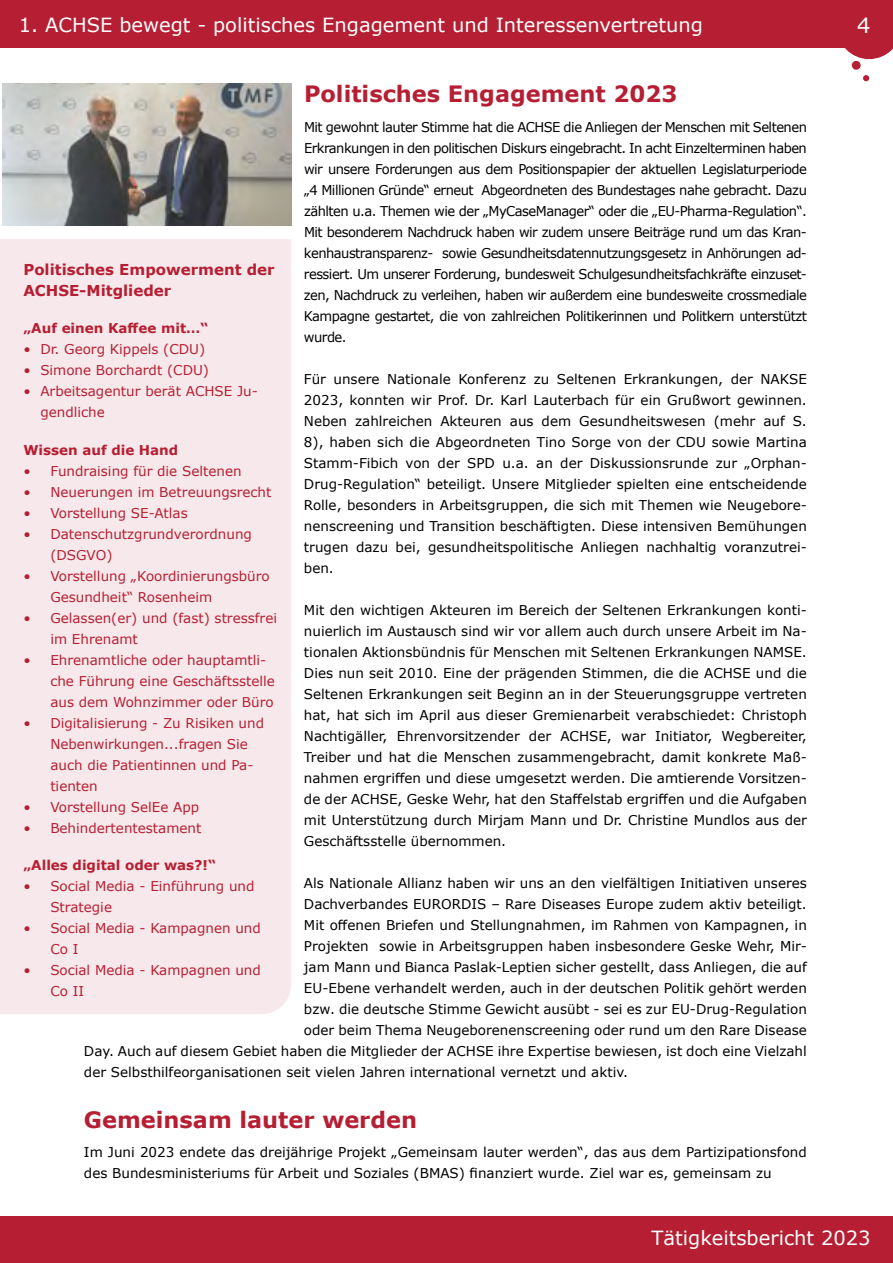
<style>
.page{position:relative;width:893px;height:1263px;background:#fff}
.page>*{position:absolute;margin:0;border:0;box-sizing:border-box;transform-origin:0 0}
.t1{font:700 22.5px "Verdana";color:#b61f33}
.t2{font:21px "Verdana";color:#fff}
.t3{font:19.5px "Verdana";color:#fff}
.t4{font:700 15px/21px "Verdana";color:#b61f33}
.t5{font:13.5px/21px "Verdana";color:#000;text-align:justify}
.t6{font:13.5px/21px "Verdana";color:#b61f33}
.t7{font:700 13.5px "Verdana";color:#b61f33}
</style>
<div class="page">
<div style="left:0;top:0;width:893px;height:47px;background:#b61f33"></div>
<div style="left:0;top:1217px;width:893px;height:46px;background:#b61f33"></div>
<img style="left:2px;top:84px;width:289px;height:141px">
<svg style="left:863px;top:75px;width:6px;height:6px"></svg>
<div style="left:852px;top:61px;width:9px;height:9px;background:#b61f33;border-radius:50%"></div>
<svg style="left:837px;top:47px;width:56px;height:12px"></svg>
<div style="left:0;top:239px;width:291px;height:775px;background:#f7e9eb"></div>
<h3 class="t3" style="left:19px;top:12px;width:685px">1. ACHSE bewegt - politisches Engagement und Interessenvertretung</h3>
<h1 class="t1" style="left:304px;top:78px;width:375px">Politisches Engagement 2023</h1>
<p class="t5" style="left:304px;top:116px;width:504px">Mit gewohnt lauter Stimme hat die ACHSE die Anliegen der Menschen mit Seltenen Erkrankungen in den politischen Diskurs eingebracht. In acht Einzelterminen haben wir unsere Forderungen aus dem Positionspapier der aktuellen Legislaturperiode „4 Millionen Gründe“ erneut Abgeordneten des Bundestages nahe gebracht. Dazu zählten u.a. Themen wie der „MyCaseManager“ oder die „EU-Pharma-Regulation“.<br>Mit besonderem Nachdruck haben wir zudem unsere Beiträge rund um das Kran&shy;kenhaustransparenz- sowie Gesundheitsdatennutzungsgesetz in Anhörungen ad&shy;ressiert. Um unserer Forderung, bundesweit Schulgesundheitsfachkräfte einzuset&shy;zen, Nachdruck zu verleihen, haben wir außerdem eine bundesweite crossmediale Kampagne gestartet, die von zahlreichen Politikerinnen und Politkern unterstützt wurde.</p>
<p class="t5" style="left:304px;top:368px;width:504px">Für unsere Nationale Konferenz zu Seltenen Erkrankungen, der NAKSE 2023, konnten wir Prof. Dr. Karl Lauterbach für ein Grußwort gewinnen.<br>Neben zahlreichen Akteuren aus dem Gesundheitswesen (mehr auf S.<br>8), haben sich die Abgeordneten Tino Sorge von der CDU sowie Martina Stamm-Fibich von der SPD u.a. an der Diskussionsrunde zur „Orphan-Drug-Regulation“ beteiligt. Unsere Mitglieder spielten eine entscheidende Rolle, besonders in Arbeitsgruppen, die sich mit Themen wie Neugebore&shy;nenscreening und Transition beschäftigten. Diese intensiven Bemühungen trugen dazu bei, gesundheitspolitische Anliegen nachhaltig voranzutrei&shy;ben.</p>
<p class="t5" style="left:304px;top:599px;width:504px">Mit den wichtigen Akteuren im Bereich der Seltenen Erkrankungen konti&shy;nuierlich im Austausch sind wir vor allem auch durch unsere Arbeit im Na&shy;tionalen Aktionsbündnis für Menschen mit Seltenen Erkrankungen NAMSE.<br>Dies nun seit 2010. Eine der prägenden Stimmen, die die ACHSE und die Seltenen Erkrankungen seit Beginn an in der Steuerungsgruppe vertreten hat, hat sich im April aus dieser Gremienarbeit verabschiedet: Christoph Nachtigäller, Ehrenvorsitzender der ACHSE, war Initiator, Wegbereiter, Treiber und hat die Menschen zusammengebracht, damit konkrete Maß&shy;nahmen ergriffen und diese umgesetzt werden. Die amtierende Vorsitzen&shy;de der ACHSE, Geske Wehr, hat den Staffelstab ergriffen und die Aufgaben mit Unterstützung durch Mirjam Mann und Dr. Christine Mundlos aus der Geschäftsstelle übernommen.</p>
<p class="t5" style="left:304px;top:872px;width:504px">Als Nationale Allianz haben wir uns an den vielfältigen Initiativen unseres</p>
<p class="t5" style="left:304px;top:893px;width:504px">Dachverbandes EURORDIS – Rare Diseases Europe zudem aktiv beteiligt.</p>
<p class="t5" style="left:304px;top:914px;width:504px">Mit offenen Briefen und Stellungnahmen, im Rahmen von Kampagnen, in</p>
<p class="t5" style="left:304px;top:935px;width:504px">Projekten sowie in Arbeitsgruppen haben insbesondere Geske Wehr, Mir-</p>
<p class="t5" style="left:304px;top:956px;width:504px">jam Mann und Bianca Paslak-Leptien sicher gestellt, dass Anliegen, die auf</p>
<p class="t5" style="left:304px;top:977px;width:504px">EU-Ebene verhandelt werden, auch in der deutschen Politik gehört werden</p>
<p class="t5" style="left:304px;top:998px;width:504px">bzw. die deutsche Stimme Gewicht ausübt - sei es zur EU-Drug-Regulation</p>
<p class="t5" style="left:304px;top:1019px;width:504px">oder beim Thema Neugeborenenscreening oder rund um den Rare Disease</p>
<p class="t5" style="left:84px;top:1040px;width:724px">Day. Auch auf diesem Gebiet haben die Mitglieder der ACHSE ihre Expertise bewiesen, ist doch eine Vielzahl</p>
<p class="t5" style="left:84px;top:1061px;width:546px">der Selbsthilfeorganisationen seit vielen Jahren international vernetzt und aktiv.</p>
<h1 class="t1" style="left:84px;top:1104px;width:335px">Gemeinsam lauter werden</h1>
<p class="t5" style="left:84px;top:1142px;width:724px">Im Juni 2023 endete das dreijährige Projekt „Gemeinsam lauter werden“, das aus dem Partizipationsfond des Bundesministeriums für Arbeit und Soziales (BMAS) finanziert wurde. Ziel war es, gemeinsam zu</p>
<p class="t4" style="left:23px;top:258px;width:253px">Politisches Empowerment der<br>ACHSE-Mitglieder</p>
<p class="t7" style="left:23px;top:319px;width:186px">„Auf einen Kaffee mit…“</p>
<p class="t6" style="left:23px;top:339px;width:183px">• Dr. Georg Kippels (CDU)</p>
<p class="t6" style="left:23px;top:360px;width:187px">• Simone Borchardt (CDU)</p>
<p class="t6" style="left:40px;top:381px;width:219px;text-indent:-17px">• Arbeitsagentur berät ACHSE Ju&shy;gendliche</p>
<p class="t7" style="left:23px;top:440px;width:156px">Wissen auf die Hand</p>
<p class="t6" style="left:23px;top:460px;width:220px">• Fundraising für die Seltenen</p>
<p class="t6" style="left:23px;top:481px;width:250px">• Neuerungen im Betreuungsrecht</p>
<p class="t6" style="left:23px;top:502px;width:166px">• Vorstellung SE-Atlas</p>
<p class="t6" style="left:50px;top:523px;width:203px;text-indent:-27px">• Datenschutzgrundverordnung (DSGVO)</p>
<p class="t6" style="left:50px;top:565px;width:221px;text-indent:-27px">• Vorstellung „Koordinierungsbüro<br>Gesundheit“ Rosenheim</p>
<p class="t6" style="left:50px;top:607px;width:228px;text-indent:-27px">• Gelassen(er) und (fast) stressfrei im Ehrenamt</p>
<p class="t6" style="left:50px;top:649px;width:226px;text-indent:-27px">• Ehrenamtliche oder hauptamtli&shy;che Führung eine Geschäftsstelle aus dem Wohnzimmer oder Büro</p>
<p class="t6" style="left:50px;top:712px;width:215px;text-indent:-27px">• Digitalisierung - Zu Risiken und<br>Nebenwirkungen...fragen Sie auch die Patientinnen und Pa&shy;tienten</p>
<p class="t6" style="left:23px;top:796px;width:177px">• Vorstellung SelEe App</p>
<p class="t6" style="left:23px;top:817px;width:180px">• Behindertentestament</p>
<p class="t7" style="left:23px;top:856px;width:194px">„Alles digital oder was?!“</p>
<p class="t6" style="left:50px;top:876px;width:206px;text-indent:-27px">• Social Media - Einführung und<br>Strategie</p>
<p class="t6" style="left:50px;top:918px;width:212px;text-indent:-27px">• Social Media - Kampagnen und<br>Co I</p>
<p class="t6" style="left:50px;top:960px;width:212px;text-indent:-27px">• Social Media - Kampagnen und<br>Co II</p>
<h2 class="t2" style="left:857px;top:11px;width:15px">4</h2>
<h3 class="t3" style="left:651px;top:1224px;width:221px">Tätigkeitsbericht 2023</h3>
</div>
